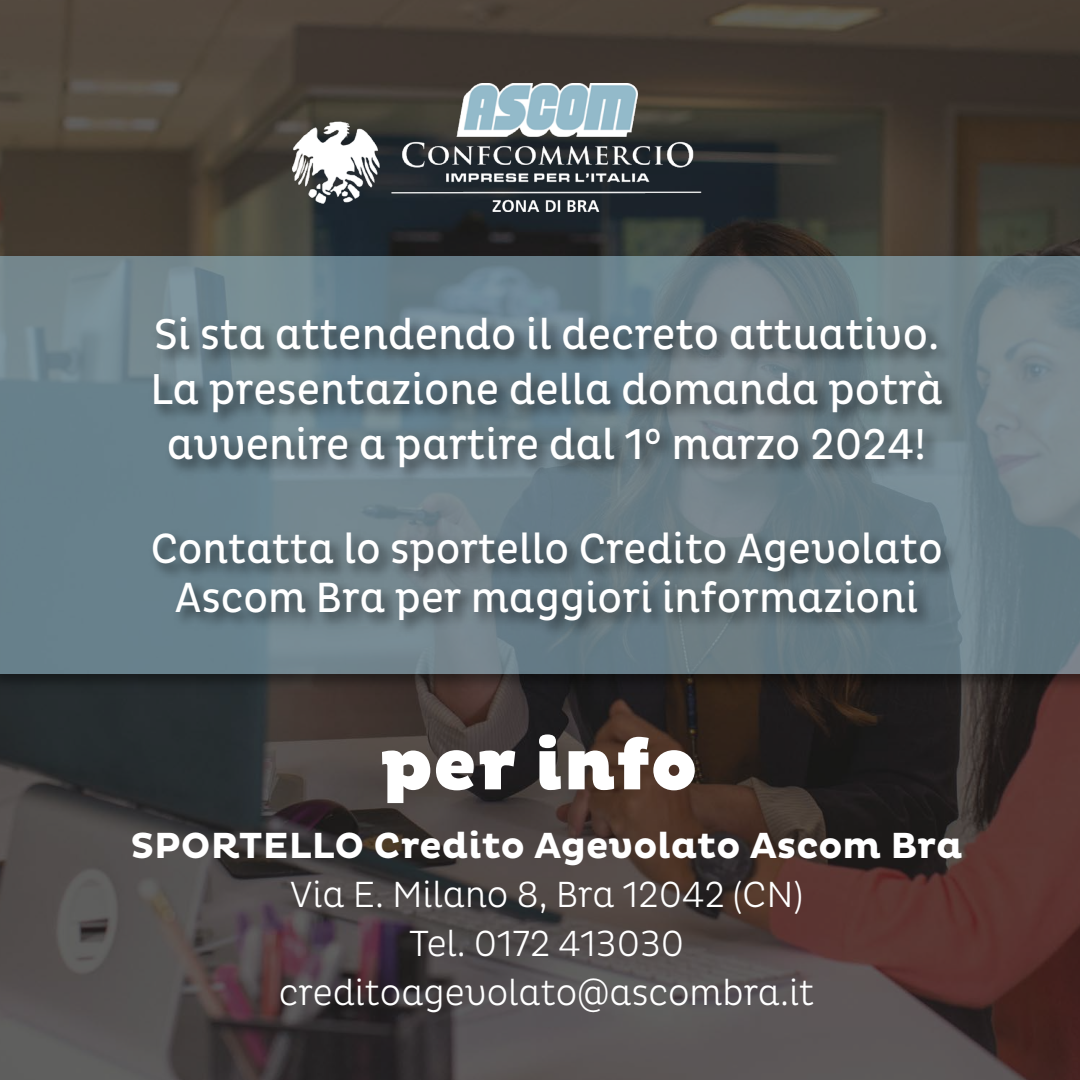
<style>
.page{position:relative;width:1080px;height:1080px;background:#fff}
.page>*{position:absolute;margin:0;border:0;box-sizing:border-box;transform-origin:0 0}
.t1{font:900 73px "Pluto";color:#fff}
.t2{font:44px/55px "Pluto Cond";color:#fff;text-align:center}
.t3{font:43px/49px "Pluto Cond";color:#fff;text-align:center}
.t4{font:300 37px/49px "Pluto Cond";color:#fff;text-align:center}
.t5{font:700 37px "Pluto";color:#fff}
</style>
<div class="page">
<img style="left:0;top:0;width:1080px;height:1080px">
<img style="left:0;top:248px;width:1080px;height:448px">
<svg style="left:0;top:256px;width:1080px;height:418px;background:#6e828b"></svg>
<img style="left:97px;top:303px;width:914px;height:401px">
<img style="left:293px;top:83px;width:409px;height:129px">
<p class="t2" style="left:150px;top:307px;width:794px">Si sta attendendo il decreto attuativo.<br>La presentazione della domanda potrà avvenire a partire dal 1° marzo 2024!</p>
<p class="t3" style="left:150px;top:524px;width:794px">Contatta lo sportello Credito Agevolato<br>Ascom Bra per maggiori informazioni</p>
<h1 class="t1" style="left:379px;top:722px;width:320px">per info</h1>
<p class="t5" style="left:130px;top:825px;width:834px">SPORTELLO Credito Agevolato Ascom Bra</p>
<p class="t4" style="left:279px;top:871px;width:537px">Via E. Milano 8, Bra 12042 (CN)<br>Tel. 0172 413030 creditoagevolato@ascombra.it</p>
</div>
